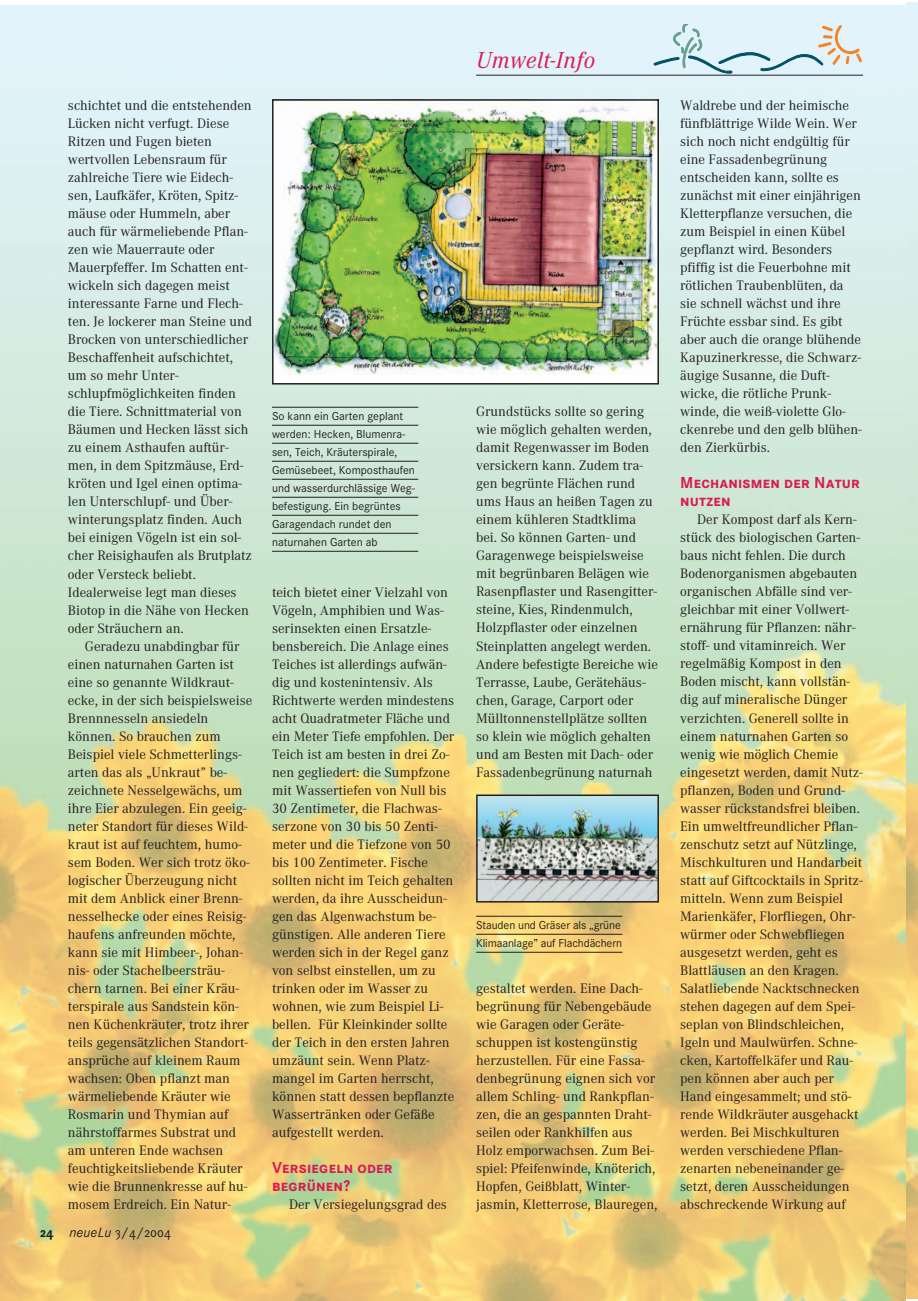
<style>
.page{position:relative;width:918px;height:1301px;background:#fff}
.page>*{position:absolute;margin:0;border:0;box-sizing:border-box;transform-origin:0 0}
.t1{font:italic 24px "Corporate A";letter-spacing:.015em;color:#d91c52}
.t2{font:700 16.5px/18px "Corporate SSC";letter-spacing:.01em;color:#d91c52}
.t3{font:14.25px/18px "Corporate A";color:#231f20}
.t4{font:14.25px "Corporate SSC";color:#231f20}
.t5{font:12px/18px "Corporate S";color:#231f20}
.s1{font-weight:700}
.s2{font-family:"Corporate S";font-style:italic}
</style>
<div class="page">
<img style="left:0;top:5px;width:906px;height:1295px">
<hr style="left:476px;top:75px;width:387px;height:1px;background:#231f20">
<hr style="left:272px;top:407px;width:146px;height:1px;background:#231f20">
<hr style="left:272px;top:425px;width:146px;height:1px;background:#231f20">
<hr style="left:272px;top:443px;width:146px;height:1px;background:#231f20">
<hr style="left:272px;top:461px;width:146px;height:1px;background:#231f20">
<hr style="left:272px;top:479px;width:146px;height:1px;background:#231f20">
<hr style="left:272px;top:497px;width:146px;height:1px;background:#231f20">
<hr style="left:272px;top:515px;width:146px;height:1px;background:#231f20">
<hr style="left:272px;top:533px;width:146px;height:1px;background:#231f20">
<hr style="left:272px;top:551px;width:146px;height:1px;background:#231f20">
<div style="left:273px;top:100px;width:385px;height:284px;background:#fff"></div>
<img style="left:275px;top:105px;width:381px;height:269px">
<div style="left:272px;top:99px;width:387px;height:285px;border:2px solid #231f20"></div>
<svg style="left:654px;top:24px;width:208px;height:49px;background:#d2e4e8"></svg>
<img style="left:479px;top:797px;width:177px;height:102px">
<div style="left:476px;top:794px;width:183px;height:108px;border:2px solid #231f20"></div>
<hr style="left:476px;top:916px;width:146px;height:1px;background:#231f20">
<hr style="left:476px;top:934px;width:146px;height:1px;background:#231f20">
<hr style="left:476px;top:952px;width:146px;height:1px;background:#231f20">
<p class="t3" style="left:68px;top:98px;width:186px">schichtet und die entstehenden<br>Lücken nicht verfugt. Diese<br>Ritzen und Fugen bieten wertvollen Lebensraum für zahlreiche Tiere wie Eidech&shy;sen, Laufkäfer, Kröten, Spitz&shy;mäuse oder Hummeln, aber auch für wärmeliebende Pflan&shy;zen wie Mauerraute oder<br>Mauerpfeffer. Im Schatten ent&shy;wickeln sich dagegen meist interessante Farne und Flech&shy;ten. Je lockerer man Steine und<br>Brocken von unterschiedlicher<br>Beschaffenheit aufschichtet, um so mehr Unter&shy;schlupfmöglichkeiten finden die Tiere. Schnittmaterial von<br>Bäumen und Hecken lässt sich zu einem Asthaufen auftür&shy;men, in dem Spitzmäuse, Erd&shy;kröten und Igel einen optima&shy;len Unterschlupf- und Über&shy;winterungsplatz finden. Auch bei einigen Vögeln ist ein sol&shy;cher Reisighaufen als Brutplatz oder Versteck beliebt.<br>Idealerweise legt man dieses<br>Biotop in die Nähe von Hecken oder Sträuchern an.</p>
<p class="t3" style="left:68px;top:638px;width:186px;text-indent:17px">Geradezu unabdingbar für einen naturnahen Garten ist eine so genannte Wildkraut&shy;ecke, in der sich beispielsweise<br>Brennnesseln ansiedeln können. So brauchen zum<br>Beispiel viele Schmetterlings&shy;arten das als „Unkraut” be&shy;zeichnete Nesselgewächs, um ihre Eier abzulegen. Ein geeig&shy;neter Standort für dieses Wild&shy;kraut ist auf feuchtem, humo&shy;sem Boden. Wer sich trotz öko&shy;logischer Überzeugung nicht mit dem Anblick einer Brenn&shy;nesselhecke oder eines Reisig&shy;haufens anfreunden möchte, kann sie mit Himbeer-, Johan&shy;nis- oder Stachelbeersträu&shy;chern tarnen. Bei einer Kräu&shy;terspirale aus Sandstein kön&shy;nen Küchenkräuter, trotz ihrer teils gegensätzlichen Standort&shy;ansprüche auf kleinem Raum wachsen: Oben pflanzt man wärmeliebende Kräuter wie<br>Rosmarin und Thymian auf nährstoffarmes Substrat und am unteren Ende wachsen feuchtigkeitsliebende Kräuter wie die Brunnenkresse auf hu&shy;mosem Erdreich. Ein Natur-</p>
<p class="t4" style="left:40px;top:1224px;width:133px"><span class="s1">24</span> <span class="s2">neueLu</span> 3/4/2004</p>
<p class="t5" style="left:272px;top:408px;width:145px">So kann ein Garten geplant werden: Hecken, Blumenra&shy;sen, Teich, Kräuterspirale,<br>Gemüsebeet, Komposthaufen und wasserdurchlässige Weg&shy;befestigung. Ein begrüntes<br>Garagendach rundet den naturnahen Garten ab</p>
<p class="t3" style="left:272px;top:584px;width:184px">teich bietet einer Vielzahl von<br>Vögeln, Amphibien und Was&shy;serinsekten einen Ersatzle&shy;bensbereich. Die Anlage eines<br>Teiches ist allerdings aufwän&shy;dig und kostenintensiv. Als<br>Richtwerte werden mindestens acht Quadratmeter Fläche und ein Meter Tiefe empfohlen. Der<br>Teich ist am besten in drei Zo&shy;nen gegliedert: die Sumpfzone mit Wassertiefen von Null bis<br>30 Zentimeter, die Flachwas&shy;serzone von 30 bis 50 Zenti&shy;meter und die Tiefzone von 50 bis 100 Zentimeter. Fische sollten nicht im Teich gehalten werden, da ihre Ausscheidun&shy;gen das Algenwachstum be&shy;günstigen. Alle anderen Tiere werden sich in der Regel ganz von selbst einstellen, um zu trinken oder im Wasser zu wohnen, wie zum Beispiel Li&shy;bellen. Für Kleinkinder sollte der Teich in den ersten Jahren umzäunt sein. Wenn Platz&shy;mangel im Garten herrscht, können statt dessen bepflanzte<br>Wassertränken oder Gefäße aufgestellt werden.</p>
<p class="t2" style="left:272px;top:1158px;width:122px">Versiegeln oder begrünen?</p>
<p class="t3" style="left:289px;top:1196px;width:159px">Der Versiegelungsgrad des</p>
<h1 class="t1" style="left:476px;top:52px;width:121px">Umwelt-Info</h1>
<p class="t3" style="left:476px;top:404px;width:183px">Grundstücks sollte so gering wie möglich gehalten werden, damit Regenwasser im Boden versickern kann. Zudem tra&shy;gen begrünte Flächen rund ums Haus an heißen Tagen zu einem kühleren Stadtklima bei. So können Garten- und<br>Garagenwege beispielsweise mit begrünbaren Belägen wie<br>Rasenpflaster und Rasengitter&shy;steine, Kies, Rindenmulch,<br>Holzpflaster oder einzelnen<br>Steinplatten angelegt werden.<br>Andere befestigte Bereiche wie<br>Terrasse, Laube, Gerätehäus&shy;chen, Garage, Carport oder<br>Mülltonnenstellplätze sollten so klein wie möglich gehalten und am Besten mit Dach- oder<br>Fassadenbegrünung naturnah</p>
<p class="t5" style="left:476px;top:916px;width:148px">Stauden und Gräser als „grüne<br>Klimaanlage” auf Flachdächern</p>
<p class="t3" style="left:476px;top:980px;width:183px">gestaltet werden. Eine Dach&shy;begrünung für Nebengebäude wie Garagen oder Geräte&shy;schuppen ist kostengünstig herzustellen. Für eine Fassa&shy;denbegrünung eignen sich vor allem Schling- und Rankpflan&shy;zen, die an gespannten Draht&shy;seilen oder Rankhilfen aus<br>Holz emporwachsen. Zum Bei&shy;spiel: Pfeifenwinde, Knöterich,<br>Hopfen, Geißblatt, Winter&shy;jasmin, Kletterrose, Blauregen,</p>
<p class="t3" style="left:680px;top:98px;width:183px">Waldrebe und der heimische fünfblättrige Wilde Wein. Wer sich noch nicht endgültig für eine Fassadenbegrünung entscheiden kann, sollte es zunächst mit einer einjährigen<br>Kletterpflanze versuchen, die zum Beispiel in einen Kübel gepflanzt wird. Besonders pfiffig ist die Feuerbohne mit rötlichen Traubenblüten, da sie schnell wächst und ihre<br>Früchte essbar sind. Es gibt aber auch die orange blühende<br>Kapuzinerkresse, die Schwarz&shy;äugige Susanne, die Duft&shy;wicke, die rötliche Prunk&shy;winde, die weiß-violette Glo&shy;ckenrebe und den gelb blühen&shy;den Zierkürbis.</p>
<p class="t2" style="left:680px;top:474px;width:181px">Mechanismen der Natur nutzen</p>
<p class="t3" style="left:680px;top:512px;width:184px;text-indent:17px">Der Kompost darf als Kern&shy;stück des biologischen Garten&shy;baus nicht fehlen. Die durch<br>Bodenorganismen abgebauten organischen Abfälle sind ver&shy;gleichbar mit einer Vollwert&shy;ernährung für Pflanzen: nähr&shy;stoff- und vitaminreich. Wer regelmäßig Kompost in den<br>Boden mischt, kann vollstän&shy;dig auf mineralische Dünger verzichten. Generell sollte in einem naturnahen Garten so wenig wie möglich Chemie eingesetzt werden, damit Nutz&shy;pflanzen, Boden und Grund&shy;wasser rückstandsfrei bleiben.<br>Ein umweltfreundlicher Pflan&shy;zenschutz setzt auf Nützlinge,<br>Mischkulturen und Handarbeit statt auf Giftcocktails in Spritz&shy;mitteln. Wenn zum Beispiel<br>Marienkäfer, Florfliegen, Ohr&shy;würmer oder Schwebfliegen ausgesetzt werden, geht es<br>Blattläusen an den Kragen.<br>Salatliebende Nacktschnecken stehen dagegen auf dem Spei&shy;seplan von Blindschleichen,<br>Igeln und Maulwürfen. Schne&shy;cken, Kartoffelkäfer und Rau&shy;pen können aber auch per<br>Hand eingesammelt; und stö&shy;rende Wildkräuter ausgehackt werden. Bei Mischkulturen werden verschiedene Pflan&shy;zenarten nebeneinander ge&shy;setzt, deren Ausscheidungen abschreckende Wirkung auf</p>
</div>
